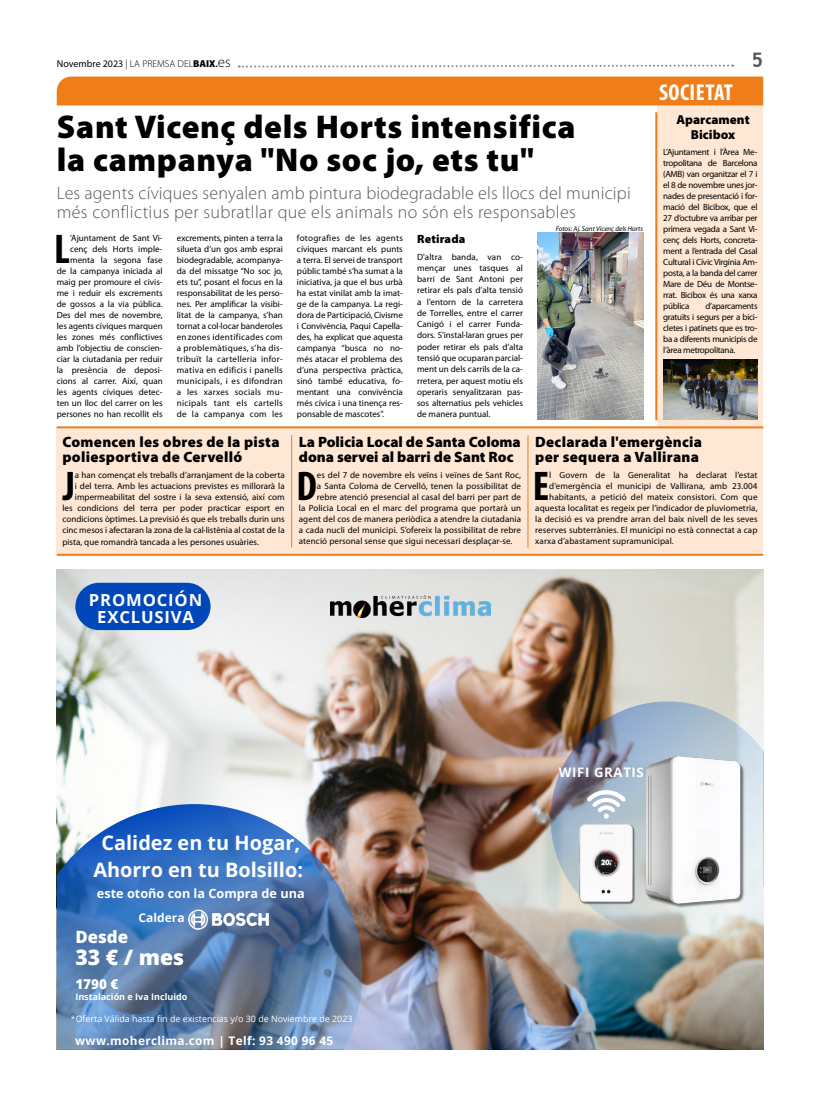
<style>
.page{position:relative;width:820px;height:1106px;background:#fff}
.page>*{position:absolute;margin:0;border:0;box-sizing:border-box;transform-origin:0 0}
.t1{font:700 condensed 41.6px "Myriad Pro";color:#000}
.t2{font:900 33px/33px "Myriad Pro";letter-spacing:.02em;color:#000}
.t3{font:700 condensed 23px "Myriad Pro";letter-spacing:.02em;color:#fff}
.t4{font:800 21.2px "Open Sans";color:#fff}
.t5{font:700 20px "Trebuchet MS";color:#575756}
.t6{font:700 19.9px/27.8px "Open Sans";color:#fff;text-align:center}
.t7{font:300 18px/19px "Myriad Pro";letter-spacing:.01em;color:#575756}
.t8{font:800 16.9px "Open Sans";color:#fff}
.t9{font:700 16.6px/17.2px "Open Sans";letter-spacing:.05em;color:#fff;text-align:center}
.t10{font:900 15px/15px "Myriad Pro";letter-spacing:.02em;color:#000}
.t11{font:900 15px/15px "Myriad Pro";color:#000}
.t12{font:800 13.5px "Open Sans";color:#fff}
.t13{font:700 13.1px "Open Sans";letter-spacing:.05em;color:#fff}
.t14{font:900 13px/15px "Myriad Pro";color:#000;text-align:center}
.t15{font:700 12.7px "Open Sans";color:#fff}
.t16{font:900 12px "Myriad Pro";letter-spacing:.015em;color:#000}
.t17{font:700 12px "Open Sans";color:#fff}
.t18{font:700 11.8px "Open Sans";letter-spacing:.03em;color:#fff}
.t19{font:10px "Myriad Pro";color:#000}
.t20{font:9px/11px "Myriad Pro";color:#000;text-align:justify}
.t21{font:700 9px "Open Sans";color:#fff}
.t22{font:8.9px "Open Sans";color:#fff}
.t23{font:italic 7px "Myriad Pro";color:#000}
.s1{font-weight:300}
.s2{font-weight:900}
.s3{font-weight:600}
.s4{font-weight:300;font-size:15px}
</style>
<div class="page">
<svg style="left:239px;top:64px;width:494px;height:4px"></svg>
<div style="left:657px;top:105px;width:106px;height:321px;background:#fee7d4"></div>
<div style="left:57px;top:428px;width:706px;height:126px;background:#fee7d4"></div>
<div style="left:57px;top:77px;width:706px;height:28px;background:#ef7d1a"></div>
<hr style="left:57px;top:426px;width:706px;height:2px;background:#ef7d1a">
<hr style="left:291px;top:435px;width:1px;height:112px;background:#ef7d1a">
<hr style="left:527px;top:435px;width:1px;height:113px;background:#ef7d1a">
<hr style="left:655px;top:112px;width:2px;height:308px;background:#ef7d17">
<img style="left:663px;top:359px;width:93px;height:60px">
<img style="left:537px;top:233px;width:106px;height:186px">
<hr style="left:57px;top:554px;width:706px;height:2px;background:#ef7d1a">
<img style="left:57px;top:570px;width:706px;height:479px">
<img style="left:57px;top:804px;width:305px;height:245px">
<svg style="left:550px;top:701px;width:213px;height:234px;background:#aeb3b9"></svg>
<div style="left:75px;top:583px;width:135px;height:47px;background:#0047ba;border-radius:24px"></div>
<img style="left:645px;top:754px;width:100px;height:156px">
<svg style="left:586px;top:790px;width:39px;height:28px"></svg>
<img style="left:579px;top:824px;width:56px;height:81px">
<img style="left:330px;top:595px;width:160px;height:22px">
<img style="left:185px;top:905px;width:86px;height:25px">
<p class="t19" style="left:57px;top:58px;width:175px">Novembre 2023 <span class="s1">| LA PREMSA DEL</span><span class="s2">BAIX</span><span class="s3">.</span><span class="s4">es</span></p>
<h3 class="t5" style="left:751px;top:47px;width:13px">5</h3>
<h3 class="t3" style="left:658px;top:79px;width:75px">SOCIETAT</h3>
<h2 class="t2" style="left:57px;top:109px;width:520px">Sant Vicenç dels Horts intensifica la campanya "No soc jo, ets tu"</h2>
<h3 class="t7" style="left:57px;top:183px;width:575px">Les agents cíviques senyalen amb pintura biodegradable els llocs del municipi més conflictius per subratllar que els animals no són els responsables</h3>
<h1 class="t1" style="left:54px;top:226px;width:17px">L</h1>
<h3 class="t14" style="left:676px;top:111px;width:75px">Aparcament<br>Bicibox</h3>
<p class="t20" style="left:663px;top:146px;width:96px">L’Ajuntament i l’Àrea Me&shy;tropolitana de Barcelona (AMB) van organitzar el 7 i el 8 de novembre unes jor&shy;nades de presentació i for&shy;mació del Bicibox, que el 27 d’octubre va arribar per primera vegada a Sant Vi&shy;cenç dels Horts, concreta&shy;ment a l’entrada del Casal Cultural i Cívic Virgínia Am&shy;posta, a la banda del carrer Mare de Déu de Montse&shy;rrat. Bicibox és una xarxa pública</p>
<p class="t23" style="left:555px;top:224px;width:89px">Fotos: Aj. Sant Vicenç dels Horts</p>
<p class="t20" style="left:57px;top:232px;width:107px;text-align:right">’Ajuntament de Sant Vi&shy;cenç dels Horts imple&shy;menta la segona fase<br>de la campanya iniciada al maig per promoure el civis&shy;me i reduir els excrements de gossos a la via pública.<br>Des del mes de novembre, les agents cíviques marquen les zones més conflictives amb l’objectiu de conscien&shy;ciar la ciutadania per reduir la presència de deposi&shy;cions al carrer. Així, quan les agents cíviques detec&shy;ten un lloc del carrer on les persones no han recollit els</p>
<p class="t20" style="left:177px;top:232px;width:107px">excrements, pinten a terra la silueta d’un gos amb esprai biodegradable, acompanya&shy;da del missatge “No soc jo, ets tu”, posant el focus en la responsabilitat de les perso&shy;nes. Per amplificar la visibi&shy;litat de la campanya, s’han tornat a col·locar banderoles en zones identificades com a problemàtiques, s’ha dis&shy;tribuït la cartelleria infor&shy;mativa en edificis i panells municipals, i es difondran a les xarxes socials mu&shy;nicipals tant els cartells de la campanya com les</p>
<p class="t20" style="left:297px;top:232px;width:107px">fotografies de les agents cíviques marcant els punts a terra. El servei de transport públic també s’ha sumat a la iniciativa, ja que el bus urbà ha estat vinilat amb la imat&shy;ge de la campanya. La regi&shy;dora de Participació, Civisme i Convivència, Paqui Capella&shy;des, ha explicat que aquesta campanya “busca no no&shy;més atacar el problema des d’una perspectiva pràctica, sinó també educativa, fo&shy;mentant una convivència més cívica i una tinença res&shy;ponsable de mascotes”.</p>
<h3 class="t16" style="left:417px;top:231px;width:50px">Retirada</h3>
<p class="t20" style="left:417px;top:251px;width:107px">D'altra banda, van co&shy;mençar unes tasques al barri de Sant Antoni per retirar els pals d’alta tensió a l’entorn de la carretera de Torrelles, entre el carrer Canigó i el carrer Funda&shy;dors. S’instal·laran grues per poder retirar els pals d’alta tensió que ocuparan parcial&shy;ment un dels carrils de la ca&shy;rretera, per aquest motiu els operaris senyalitzaran pas&shy;sos alternatius pels vehicles de manera puntual.</p>
<p class="t20" style="left:663px;top:300px;width:96px;text-indent:42px">d’aparcaments gratuïts i segurs per a bici&shy;cletes i patinets que es tro&shy;ba a diferents municipis de l’àrea metropolitana.</p>
<h3 class="t10" style="left:62px;top:433px;width:218px">Comencen les obres de la pista poliesportiva de Cervelló</h3>
<h1 class="t1" style="left:63px;top:463px;width:14px">J</h1>
<p class="t20" style="left:75px;top:469px;width:211px">a han començat els treballs d’arranjament de la coberta</p>
<p class="t20" style="left:75px;top:480px;width:211px">i del terra. Amb les actuacions previstes es millorarà la</p>
<p class="t20" style="left:75px;top:491px;width:211px">impermeabilitat del sostre i la seva extensió, així com</p>
<p class="t20" style="left:62px;top:502px;width:224px">les condicions del terra per poder practicar esport en</p>
<p class="t20" style="left:62px;top:513px;width:224px">condicions òptimes. La previsió és que els treballs durin uns</p>
<p class="t20" style="left:62px;top:524px;width:224px">cinc mesos i afectaran la zona de la cal·listènia al costat de la</p>
<p class="t20" style="left:62px;top:536px;width:198px">pista, que romandrà tancada a les persones usuàries.</p>
<h3 class="t11" style="left:299px;top:433px;width:223px">La Policia Local de Santa Coloma dona servei al barri de Sant Roc</h3>
<h1 class="t1" style="left:296px;top:463px;width:22px">D</h1>
<p class="t20" style="left:317px;top:469px;width:206px">es del 7 de novembre els veïns i veïnes de Sant Roc,</p>
<p class="t20" style="left:317px;top:480px;width:206px">a Santa Coloma de Cervelló, tenen la possibilitat de</p>
<p class="t20" style="left:317px;top:491px;width:206px">rebre atenció presencial al casal del barri per part de</p>
<p class="t20" style="left:299px;top:502px;width:224px">la Policia Local en el marc del programa que portarà un</p>
<p class="t20" style="left:299px;top:513px;width:224px">agent del cos de manera periòdica a atendre la ciutadania</p>
<p class="t20" style="left:299px;top:524px;width:224px">a cada nucli del municipi. S’ofereix la possibilitat de rebre</p>
<p class="t20" style="left:299px;top:535px;width:215px">atenció personal sense que sigui necessari desplaçar-se.</p>
<h3 class="t10" style="left:535px;top:433px;width:168px">Declarada l'emergència per sequera a Vallirana</h3>
<h1 class="t1" style="left:532px;top:463px;width:18px">E</h1>
<p class="t20" style="left:549px;top:469px;width:210px">l Govern de la Generalitat ha declarat l’estat</p>
<p class="t20" style="left:549px;top:480px;width:210px">d’emergència el municipi de Vallirana, amb 23.004</p>
<p class="t20" style="left:549px;top:491px;width:210px">habitants, a petició del mateix consistori. Com que</p>
<p class="t20" style="left:535px;top:502px;width:224px">aquesta localitat es regeix per l’indicador de pluviometria,</p>
<p class="t20" style="left:535px;top:513px;width:224px">la decisió es va prendre arran del baix nivell de les seves</p>
<p class="t20" style="left:535px;top:524px;width:224px">reserves subterrànies. El municipi no està connectat a cap</p>
<p class="t20" style="left:535px;top:535px;width:140px">xarxa d’abastament supramunicipal.</p>
<h3 class="t9" style="left:89px;top:590px;width:115px">PROMOCIÓN<br>EXCLUSIVA</h3>
<h3 class="t6" style="left:93px;top:828px;width:211px">Calidez en tu Hogar,<br>Ahorro en tu Bolsillo:</h3>
<h3 class="t15" style="left:97px;top:885px;width:209px">este otoño con la Compra de una</h3>
<h3 class="t17" style="left:138px;top:909px;width:47px">Caldera</h3>
<h3 class="t8" style="left:75px;top:925px;width:54px">Desde</h3>
<h3 class="t4" style="left:75px;top:942px;width:110px">33 € / mes</h3>
<h3 class="t12" style="left:75px;top:974px;width:45px">1790 €</h3>
<p class="t21" style="left:75px;top:990px;width:113px">Instalación e Iva Incluido</p>
<p class="t22" style="left:71px;top:1012px;width:283px">*Oferta Válida hasta fin de existencias y/o 30 de Noviembre de 2023</p>
<h3 class="t18" style="left:75px;top:1032px;width:260px">www.moherclima.com | Telf: 93 490 96 45</h3>
<h3 class="t13" style="left:558px;top:762px;width:87px">WIFI GRATIS</h3>
</div>
